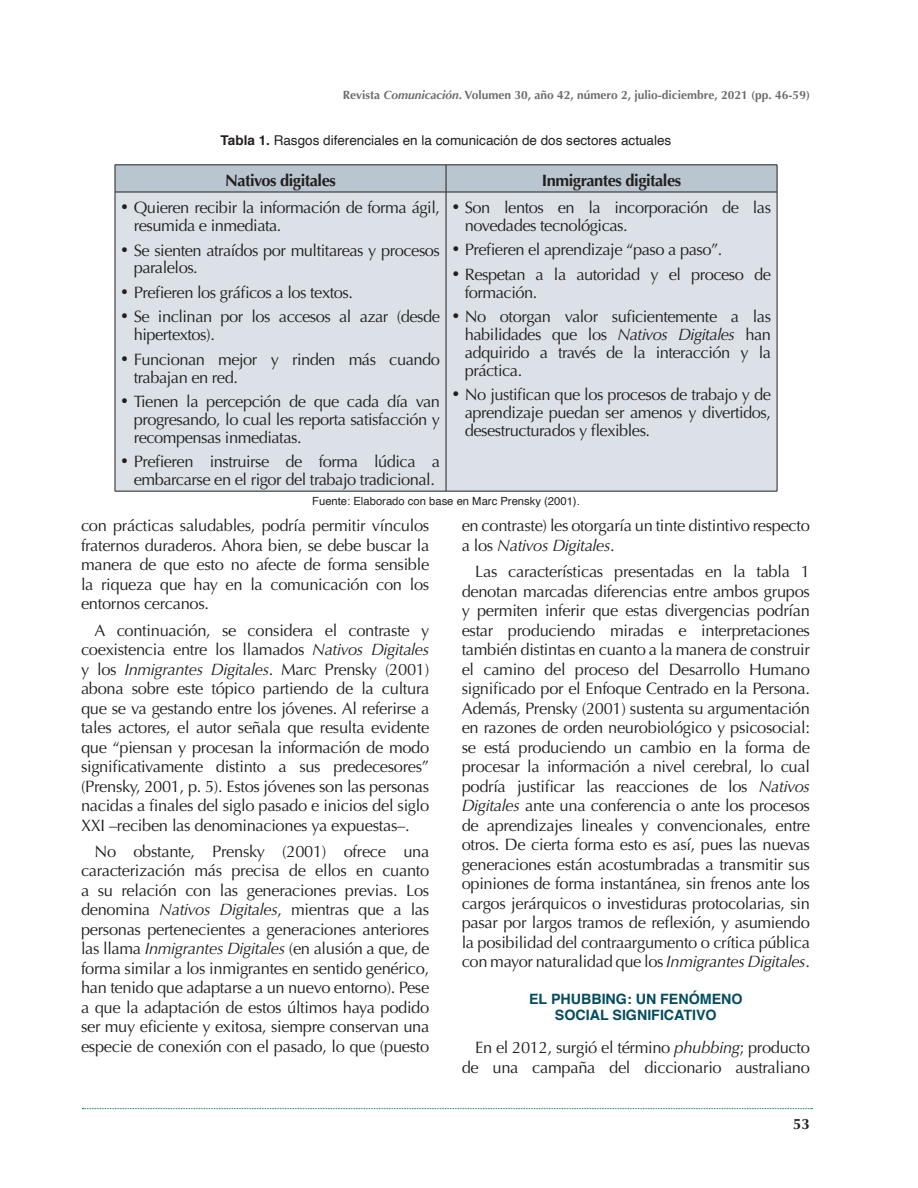
<style>
.page{position:relative;width:918px;height:1188px;background:#fff}
.page>*{position:absolute;margin:0;border:0;box-sizing:border-box;transform-origin:0 0}
.t1{font:16.5px/19.5px "Optima";letter-spacing:-.03em;color:#231f20;text-align:justify}
.t2{font:700 16.5px "Optima";letter-spacing:-.03em;color:#231f20}
.t3{font:700 15px "Optima";color:#231f20}
.t4{font:700 14.25px/16.5px "Helvetica";color:#004c60;text-align:center}
.t5{font:13.5px "Helvetica";color:#231f20}
.t6{font:700 12px "Optima";color:#6c6d70}
.t7{font:11.25px "Helvetica";color:#231f20}
.s1{font-style:italic}
.s2{font-weight:700}
</style>
<div class="page">
<svg style="left:82px;top:1108px;width:731px;height:1px"></svg>
<div style="left:116px;top:193px;width:661px;height:298px;background:#dbe1e6"></div>
<svg style="left:115px;top:165px;width:663px;height:27px"></svg>
<hr style="left:115px;top:192px;width:331px;height:1px;background:#231f20">
<hr style="left:115px;top:192px;width:1px;height:299px;background:#231f20">
<hr style="left:446px;top:192px;width:331px;height:1px;background:#231f20">
<hr style="left:446px;top:192px;width:1px;height:299px;background:#231f20">
<hr style="left:777px;top:192px;width:1px;height:299px;background:#231f20">
<hr style="left:115px;top:491px;width:331px;height:1px;background:#231f20">
<hr style="left:446px;top:491px;width:331px;height:1px;background:#231f20">
<p class="t6" style="left:343px;top:88px;width:469px">Revista <span class="s1">Comunicación</span>. Volumen 30, año 42, número 2, julio-diciembre, 2021 (pp. 46-59)</p>
<p class="t5" style="left:221px;top:130px;width:452px"><span class="s2">Tabla 1.</span> Rasgos diferenciales en la comunicación de dos sectores actuales</p>
<p class="t2" style="left:225px;top:171px;width:112px">Nativos digitales</p>
<p class="t2" style="left:542px;top:171px;width:141px">Inmigrantes digitales</p>
<p class="t1" style="left:134px;top:199px;width:308px;line-height:17.9px;text-indent:-13px">• Quieren recibir la información de forma ágil, resumida e inmediata.</p>
<p class="t1" style="left:134px;top:241px;width:308px;line-height:17.9px;text-indent:-13px">• Se sienten atraídos por multitareas y procesos paralelos.</p>
<p class="t1" style="left:121px;top:283px;width:234px">• Prefieren los gráficos a los textos.</p>
<p class="t1" style="left:134px;top:308px;width:308px;line-height:17.9px;text-indent:-13px">• Se inclinan por los accesos al azar (desde hipertextos).</p>
<p class="t1" style="left:134px;top:350px;width:308px;line-height:17.9px;text-indent:-13px">• Funcionan mejor y rinden más cuando trabajan en red.</p>
<p class="t1" style="left:134px;top:393px;width:308px;line-height:17.9px;text-indent:-13px">• Tienen la percepción de que cada día van progresando, lo cual les reporta satisfacción y recompensas inmediatas.</p>
<p class="t1" style="left:121px;top:453px;width:321px;line-height:17.9px;text-align:center">• Prefieren instruirse de forma lúdica a embarcarse en el rigor del trabajo tradicional.</p>
<p class="t1" style="left:465px;top:199px;width:308px;line-height:17.9px;text-indent:-13px">• Son lentos en la incorporación de las novedades tecnológicas.</p>
<p class="t1" style="left:452px;top:240px;width:272px">• Prefieren el aprendizaje “paso a paso”.</p>
<p class="t1" style="left:465px;top:266px;width:308px;line-height:17.9px;text-indent:-13px">• Respetan a la autoridad y el proceso de formación.</p>
<p class="t1" style="left:465px;top:308px;width:308px;line-height:17.9px;text-indent:-13px">• No otorgan valor suficientemente a las habilidades que los <span class="s1">Nativos Digitales</span> han adquirido a través de la interacción y la práctica.</p>
<p class="t1" style="left:465px;top:386px;width:308px;line-height:17.9px;text-indent:-13px">• No justifican que los procesos de trabajo y de aprendizaje puedan ser amenos y divertidos, desestructurados y flexibles.</p>
<p class="t7" style="left:312px;top:492px;width:269px">Fuente: Elaborado con base en Marc Prensky (2001).</p>
<p class="t1" style="left:81px;top:516px;width:350px">con prácticas saludables, podría permitir vínculos fraternos duraderos. Ahora bien, se debe buscar la manera de que esto no afecte de forma sensible la riqueza que hay en la comunicación con los entornos cercanos.</p>
<p class="t1" style="left:81px;top:621px;width:350px;text-indent:13px">A continuación, se considera el contraste y coexistencia entre los llamados <span class="s1">Nativos Digitales </span>y los <span class="s1">Inmigrantes Digitales</span>. Marc Prensky (2001) abona sobre este tópico partiendo de la cultura que se va gestando entre los jóvenes. Al referirse a tales actores, el autor señala que resulta evidente que “piensan y procesan la información de modo significativamente distinto a sus predecesores” (Prensky, 2001, p. 5). Estos jóvenes son las personas nacidas a finales del siglo pasado e inicios del siglo XXI –reciben las denominaciones ya expuestas–.</p>
<p class="t1" style="left:81px;top:842px;width:350px;text-indent:13px">No obstante, Prensky (2001) ofrece una caracterización más precisa de ellos en cuanto a su relación con las generaciones previas. Los denomina <span class="s1">Nativos Digitales</span>, mientras que a las personas pertenecientes a generaciones anteriores las llama <span class="s1">Inmigrantes Digitales</span> (en alusión a que, de forma similar a los inmigrantes en sentido genérico, han tenido que adaptarse a un nuevo entorno). Pese a que la adaptación de estos últimos haya podido ser muy eficiente y exitosa, siempre conservan una especie de conexión con el pasado, lo que (puesto</p>
<p class="t1" style="left:462px;top:516px;width:350px">en contraste) les otorgaría un tinte distintivo respecto a los <span class="s1">Nativos Digitales</span>.</p>
<p class="t1" style="left:462px;top:562px;width:350px;text-indent:13px">Las características presentadas en la tabla 1 denotan marcadas diferencias entre ambos grupos y permiten inferir que estas divergencias podrían estar produciendo miradas e interpretaciones también distintas en cuanto a la manera de construir el camino del proceso del Desarrollo Humano significado por el Enfoque Centrado en la Persona.<br>Además, Prensky (2001) sustenta su argumentación en razones de orden neurobiológico y psicosocial: se está produciendo un cambio en la forma de procesar la información a nivel cerebral, lo cual podría justificar las reacciones de los <span class="s1">Nativos Digitales</span> ante una conferencia o ante los procesos de aprendizajes lineales y convencionales, entre otros. De cierta forma esto es así, pues las nuevas generaciones están acostumbradas a transmitir sus opiniones de forma instantánea, sin frenos ante los cargos jerárquicos o investiduras protocolarias, sin pasar por largos tramos de reflexión, y asumiendo la posibilidad del contraargumento o crítica pública con mayor naturalidad que los <span class="s1">Inmigrantes Digitales</span>.</p>
<p class="t4" style="left:529px;top:991px;width:215px">EL PHUBBING: UN FENÓMENO<br>SOCIAL SIGNIFICATIVO</p>
<p class="t1" style="left:462px;top:1038px;width:350px;text-align:right">En el 2012, surgió el término <span class="s1">phubbing</span>; producto de una campaña del diccionario australiano</p>
<p class="t3" style="left:793px;top:1115px;width:18px">53</p>
</div>
